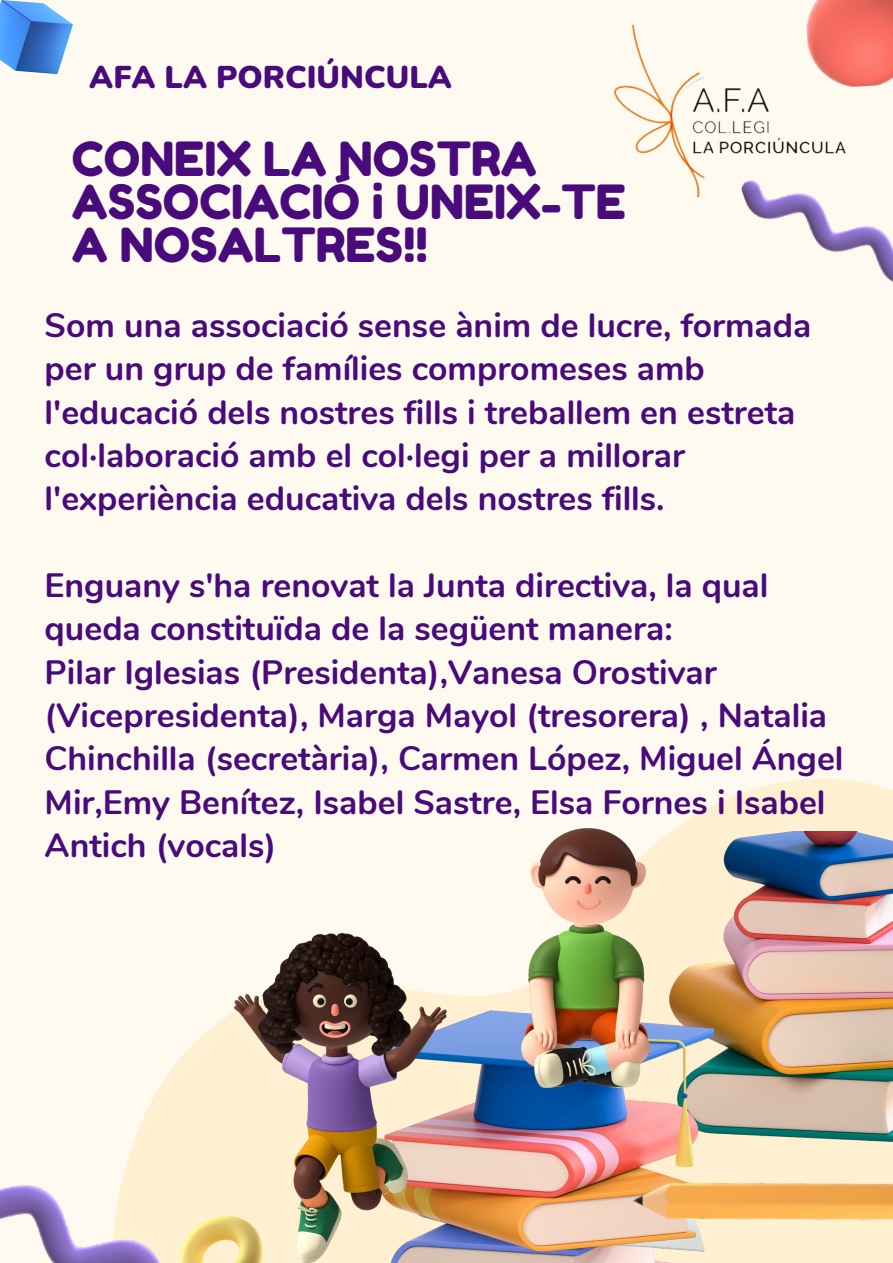
<style>
.page{position:relative;width:893px;height:1263px;background:#fffaf0}
.page>*{position:absolute;margin:0;border:0;box-sizing:border-box;transform-origin:0 0}
.t1{font:47.1px/43px "Fredoka One";color:#490a7b}
.t2{font:700 33.75px/43.3px "Nunito";color:#490a7b}
.t3{font:900 31.5px "Nunito";color:#490a7b}
</style>
<div class="page">
<svg style="left:213px;top:779px;width:680px;height:438px"></svg>
<img style="left:669px;top:831px;width:224px;height:179px">
<img style="left:446px;top:1252px;width:186px;height:11px">
<img style="left:446px;top:1010px;width:186px;height:242px">
<img style="left:234px;top:995px;width:212px;height:268px">
<img style="left:259px;top:933px;width:152px;height:123px">
<img style="left:308px;top:984px;width:55px;height:53px">
<img style="left:522px;top:915px;width:128px;height:172px">
<img style="left:530px;top:828px;width:115px;height:97px">
<img style="left:565px;top:876px;width:45px;height:33px">
<img style="left:632px;top:1010px;width:261px;height:253px">
<img style="left:755px;top:215px;width:138px;height:67px">
<img style="left:0;top:1027px;width:221px;height:236px">
<img style="left:180px;top:1217px;width:83px;height:46px">
<img style="left:0;top:0;width:73px;height:73px">
<img style="left:816px;top:0;width:77px;height:87px">
<img style="left:614px;top:1px;width:251px;height:214px">
<p class="t3" style="left:89px;top:56px;width:364px">AFA LA PORCIÚNCULA</p>
<p class="t1" style="left:72px;top:137px;width:555px">CONEIX LA NOSTRA<br>ASSOCIACIÓ i UNEIX-TE<br>A NOSALTRES!!</p>
<p class="t2" style="left:45px;top:304px;width:768px">Som una associació sense ànim de lucre, formada per un grup de famílies compromeses amb l'educació dels nostres fills i treballem en estreta col·laboració amb el col·legi per a millorar l'experiència educativa dels nostres fills.</p>
<p class="t2" style="left:45px;top:564px;width:725px">Enguany s'ha renovat la Junta directiva, la qual queda constituïda de la següent manera:</p>
<p class="t2" style="left:45px;top:651px;width:800px">Pilar Iglesias (Presidenta),Vanesa Orostivar (Vicepresidenta), Marga Mayol (tresorera) , Natalia Chinchilla (secretària), Carmen López, Miguel Ángel Mir,Emy Benítez, Isabel Sastre, Elsa Fornes i Isabel Antich (vocals)</p>
</div>
